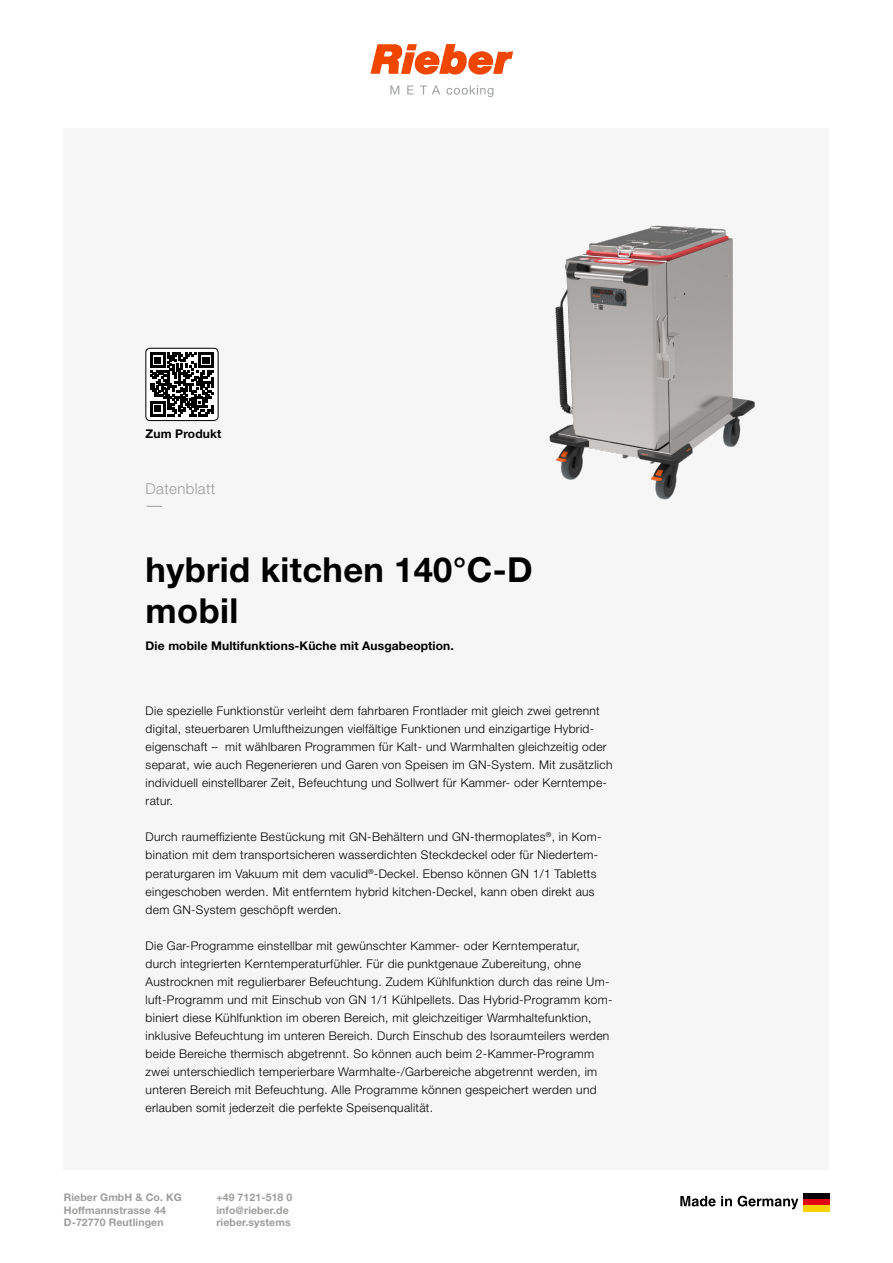
<style>
.page{position:relative;width:893px;height:1263px;background:#fff}
.page>*{position:absolute;margin:0;border:0;box-sizing:border-box;transform-origin:0 0}
.titel{font:700 34.5px/40.5px "Helvetica Neue LT Std";letter-spacing:.01em;color:#000}
.datenblatt{font:300 15px "Helvetica Neue LT Std";letter-spacing:.025em;color:#9d9d9c}
.marketingtext{font:300 12px/18px "Helvetica Neue LT Std";letter-spacing:.025em;color:#000}
.zwischentitel{font:700 12px "Helvetica Neue LT Std";letter-spacing:.01em;color:#000}
.t1{font:700 10.5px/12.6px "Helvetica Neue LT Std";letter-spacing:.01em;color:#9d9d9c}
</style>
<div class="page">
<div style="left:64px;top:128px;width:765px;height:1041px;background:#f6f6f6"></div>
<div style="left:803px;top:1193px;width:26px;height:6px;background:#000"></div>
<div style="left:803px;top:1199px;width:26px;height:6px;background:#e30613"></div>
<div style="left:803px;top:1205px;width:26px;height:6px;background:#f8d200"></div>
<svg style="left:680px;top:1196px;width:52px;height:10px"></svg>
<svg style="left:738px;top:1196px;width:60px;height:13px"></svg>
<svg style="left:370px;top:44px;width:143px;height:31px"></svg>
<svg style="left:390px;top:86px;width:9px;height:8px"></svg>
<svg style="left:407px;top:86px;width:6px;height:8px"></svg>
<svg style="left:420px;top:86px;width:20px;height:8px"></svg>
<svg style="left:446px;top:86px;width:47px;height:11px"></svg>
<img style="left:549px;top:225px;width:206px;height:275px">
<svg style="left:146px;top:506px;width:16px;height:1px"></svg>
<div style="left:146px;top:348px;width:72px;height:73px;background:#fff;border-radius:4px"></div>
<div style="left:146px;top:348px;width:72px;height:73px;border:1px solid #000;border-radius:4px"></div>
<svg style="left:150px;top:352px;width:64px;height:64px"></svg>
<p class="zwischentitel" style="left:146px;top:426px;width:77px">Zum Produkt</p>
<p class="datenblatt" style="left:146px;top:480px;width:71px">Datenblatt</p>
<p class="titel" style="left:146px;top:549px;width:389px">hybrid kitchen 140°C-D mobil</p>
<p class="zwischentitel" style="left:146px;top:639px;width:310px">Die mobile Multifunktions-Küche mit Ausgabeoption.</p>
<p class="marketingtext" style="left:146px;top:702px;width:468px">Die spezielle Funktionstür verleiht dem fahrbaren Frontlader mit gleich zwei getrennt digital, steuerbaren Umluftheizungen vielfältige Funktionen und einzigartige Hybrid&shy;eigenschaft – mit wählbaren Programmen für Kalt- und Warmhalten gleichzeitig oder separat, wie auch Regenerieren und Garen von Speisen im GN-System. Mit zusätzlich individuell einstellbarer Zeit, Befeuchtung und Sollwert für Kammer- oder Kerntempe&shy;ratur.</p>
<p class="marketingtext" style="left:146px;top:828px;width:457px">Durch raumeffiziente Bestückung mit GN-Behältern und GN-thermoplates<sup>®</sup>, in Kom&shy;bination mit dem transportsicheren wasserdichten Steckdeckel oder für Niedertem&shy;peraturgaren im Vakuum mit dem vaculid<sup>®</sup>-Deckel. Ebenso können GN 1/1 Tabletts eingeschoben werden. Mit entferntem hybrid kitchen-Deckel, kann oben direkt aus dem GN-System geschöpft werden.</p>
<p class="marketingtext" style="left:146px;top:936px;width:468px">Die Gar-Programme einstellbar mit gewünschter Kammer- oder Kerntemperatur, durch integrierten Kerntemperaturfühler. Für die punktgenaue Zubereitung, ohne Austrocknen mit regulierbarer Befeuchtung. Zudem Kühlfunktion durch das reine Um&shy;luft-Programm und mit Einschub von GN 1/1 Kühlpellets. Das Hybrid-Programm kom&shy;biniert diese Kühlfunktion im oberen Bereich, mit gleichzeitiger Warmhaltefunktion, inklusive Befeuchtung im unteren Bereich. Durch Einschub des Isoraumteilers werden beide Bereiche thermisch abgetrennt. So können auch beim 2-Kammer-Programm zwei unterschiedlich temperierbare Warmhalte-/Garbereiche abgetrennt werden, im unteren Bereich mit Befeuchtung. Alle Programme können gespeichert werden und erlauben somit jederzeit die perfekte Speisenqualität.</p>
<p class="t1" style="left:64px;top:1191px;width:120px">Rieber GmbH &amp; Co. KG<br>Hoffmannstrasse 44<br>D-72770 Reutlingen</p>
<p class="t1" style="left:216px;top:1191px;width:77px">+49 7121-518 0 info@rieber.de rieber.systems</p>
</div>
